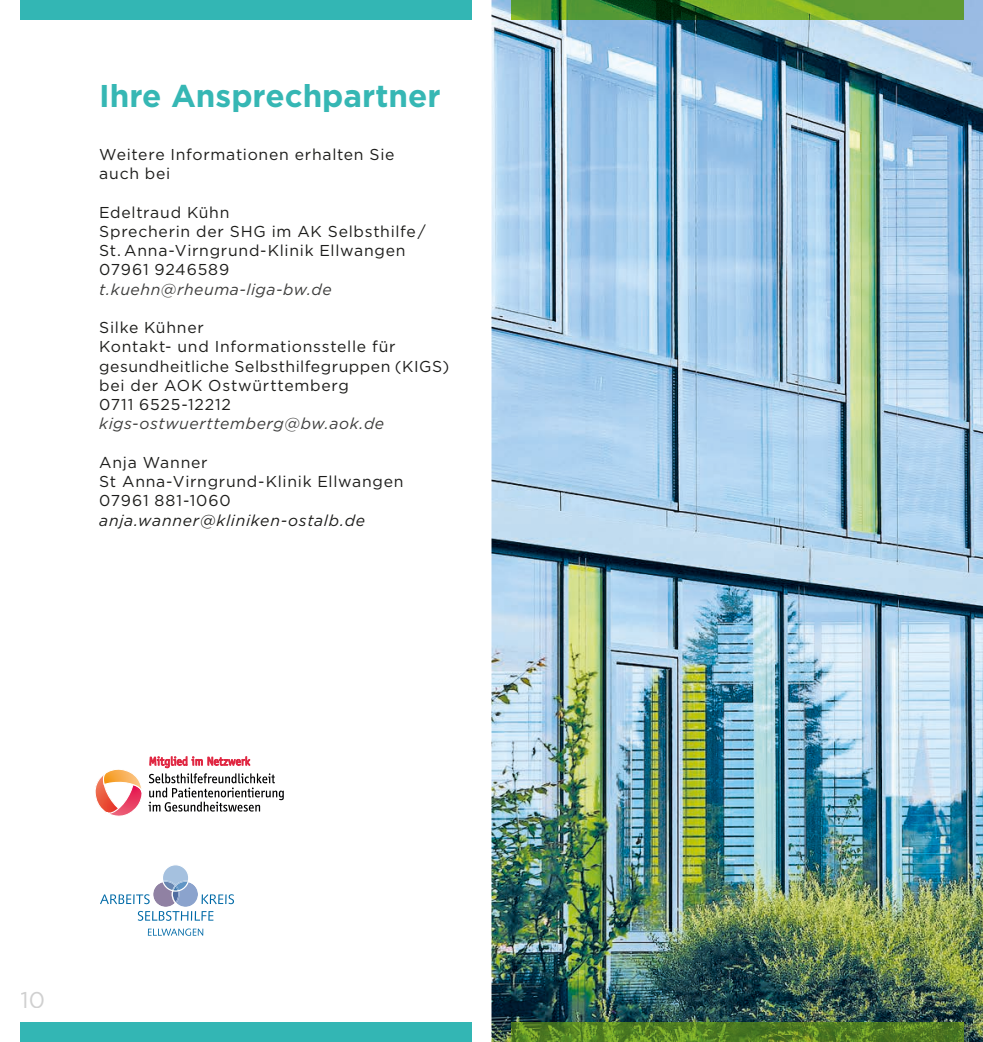
<style>
.page{position:relative;width:983px;height:1042px;background:#fff}
.page>*{position:absolute;margin:0;border:0;box-sizing:border-box;transform-origin:0 0}
.t1{font:700 31.5px "Gotham Pro";color:#36b7b4}
.t2{font:22.75px "Gotham Pro";color:#d0d0d0}
.t3{font:15.75px/19.2px "Gotham Pro";letter-spacing:.045em;color:#1d1d1b}
.t4{font:italic 15.75px "Gotham Pro";letter-spacing:.035em;color:#3d3d3c}
.t5{font:italic 15.75px "Gotham Pro";letter-spacing:.045em;color:#1d1d1b}
.t6{font:11.9px "Officina Sans Std";color:#e02742}
</style>
<div class="page">
<img style="left:491px;top:0;width:491px;height:1042px">
<div style="left:20px;top:0;width:451px;height:20px;background:#33b6b4"></div>
<img style="left:511px;top:0;width:451px;height:20px">
<div style="left:20px;top:1022px;width:451px;height:20px;background:#33b6b4"></div>
<img style="left:511px;top:1022px;width:451px;height:20px">
<div style="left:162px;top:864px;width:27px;height:27px;border:1px solid #fff;border-radius:50%"></div>
<svg style="left:100px;top:865px;width:134px;height:56px"></svg>
<svg style="left:148px;top:928px;width:55px;height:8px"></svg>
<svg style="left:95px;top:769px;width:189px;height:47px"></svg>
<h1 class="t1" style="left:99px;top:78px;width:343px">Ihre Ansprechpartner</h1>
<p class="t3" style="left:99px;top:145px;width:296px">Weitere Informationen erhalten Sie auch bei</p>
<p class="t3" style="left:99px;top:202px;width:328px">Edeltraud Kühn<br>Sprecherin der SHG im AK Selbsthilfe/<br>St. Anna-Virngrund-Klinik Ellwangen<br>07961 9246589</p>
<p class="t4" style="left:99px;top:280px;width:234px">t.kuehn@rheuma-liga-bw.de</p>
<p class="t3" style="left:99px;top:318px;width:351px">Silke Kühner<br>Kontakt- und Informationsstelle für gesundheitliche Selbsthilfegruppen (KIGS) bei der AOK Ostwürttemberg<br>0711 6525-12212</p>
<p class="t4" style="left:99px;top:415px;width:286px">kigs-ostwuerttemberg@bw.aok.de</p>
<p class="t3" style="left:99px;top:453px;width:306px">Anja Wanner<br>St Anna-Virngrund-Klinik Ellwangen<br>07961 881-1060</p>
<p class="t5" style="left:99px;top:511px;width:267px">anja.wanner@kliniken-ostalb.de</p>
<h2 class="t2" style="left:21px;top:987px;width:26px">10</h2>
<p class="t6" style="left:149px;top:754px;width:103px">Mitglied im Netzwerk</p>
</div>
